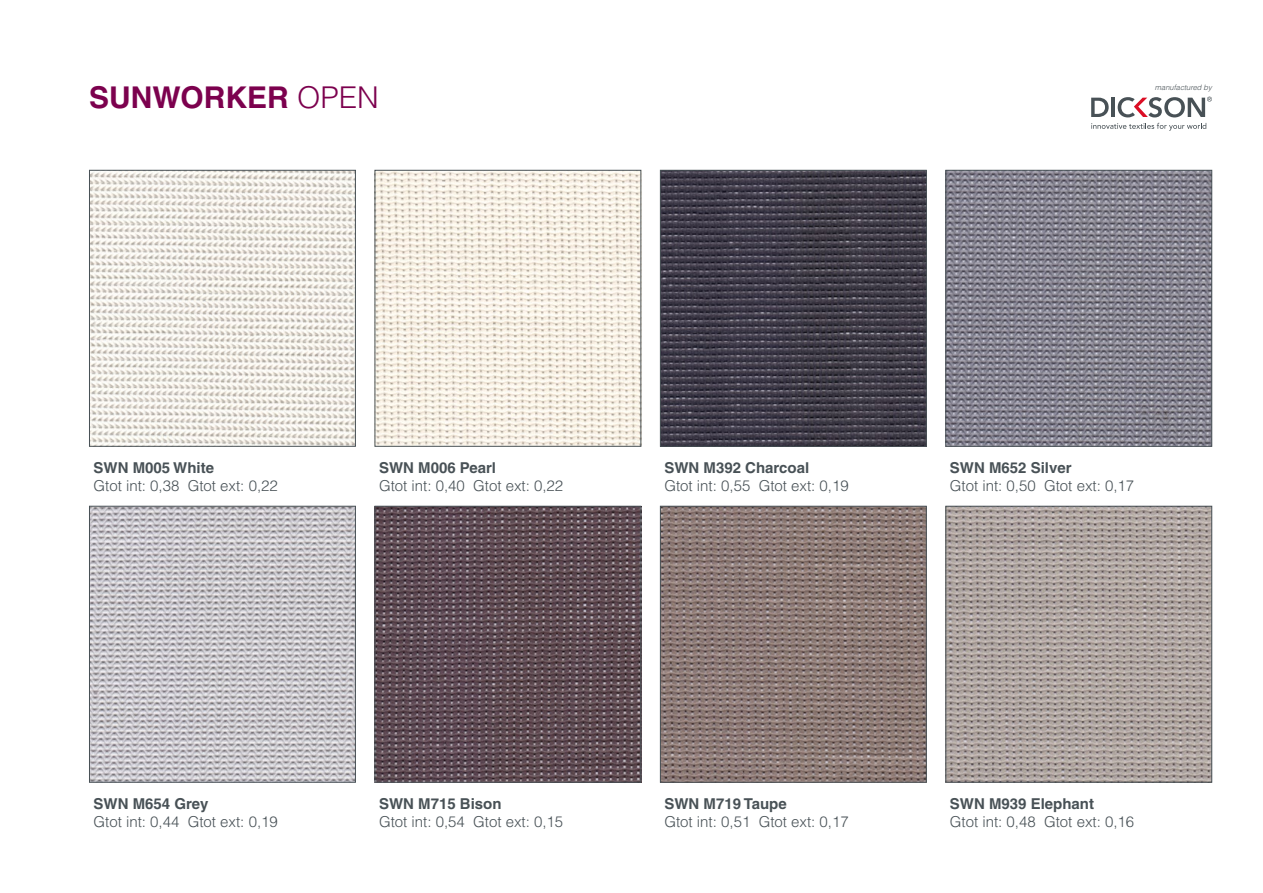
<style>
.page{position:relative;width:1263px;height:893px;background:#fff}
.page>*{position:absolute;margin:0;border:0;box-sizing:border-box;transform-origin:0 0}
.t1{font:700 30px "Helvetica CE";color:#7c014e}
.t2{font:300 15px "Helvetica";color:#485156}
.t3{font:700 15px "Helvetica CE";color:#485156}
.t4{font:italic 300 7.5px "Helvetica";color:#485156}
.s1{font-family:"Helvetica";font-weight:300}
</style>
<div class="page">
<img style="left:948px;top:172px;width:262px;height:272px">
<div style="left:946px;top:170px;width:266px;height:276px;border:1px solid #485156"></div>
<img style="left:91px;top:508px;width:263px;height:272px">
<div style="left:89px;top:506px;width:267px;height:276px;border:1px solid #485156"></div>
<img style="left:662px;top:172px;width:262px;height:272px">
<div style="left:660px;top:170px;width:266px;height:276px;border:1px solid #485156"></div>
<img style="left:377px;top:172px;width:262px;height:272px">
<div style="left:375px;top:170px;width:266px;height:276px;border:1px solid #485156"></div>
<img style="left:662px;top:508px;width:262px;height:272px">
<div style="left:660px;top:506px;width:266px;height:276px;border:1px solid #485156"></div>
<img style="left:948px;top:508px;width:262px;height:272px">
<div style="left:946px;top:506px;width:266px;height:276px;border:1px solid #485156"></div>
<img style="left:377px;top:508px;width:262px;height:272px">
<div style="left:375px;top:506px;width:266px;height:276px;border:1px solid #485156"></div>
<img style="left:91px;top:172px;width:263px;height:272px">
<div style="left:89px;top:170px;width:267px;height:276px;border:1px solid #485156"></div>
<svg style="left:1091px;top:98px;width:18px;height:19px"></svg>
<hr style="left:1111px;top:98px;width:4px;height:19px;background:#485156">
<svg style="left:1118px;top:97px;width:94px;height:20px"></svg>
<svg style="left:1091px;top:123px;width:115px;height:8px"></svg>
<h1 class="t1" style="left:89px;top:79px;width:291px">SUNWORKER <span class="s1">OPEN</span></h1>
<p class="t4" style="left:1155px;top:83px;width:58px">manufactured by</p>
<p class="t3" style="left:94px;top:459px;width:122px">SWN M005 White</p>
<p class="t2" style="left:94px;top:476px;width:186px">Gtot int: 0,38 Gtot ext: 0,22</p>
<p class="t3" style="left:379px;top:459px;width:119px">SWN M006 Pearl</p>
<p class="t2" style="left:379px;top:476px;width:186px">Gtot int: 0,40 Gtot ext: 0,22</p>
<p class="t3" style="left:664px;top:459px;width:146px">SWN M392 Charcoal</p>
<p class="t2" style="left:664px;top:476px;width:186px">Gtot int: 0,55 Gtot ext: 0,19</p>
<p class="t3" style="left:950px;top:459px;width:123px">SWN M652 Silver</p>
<p class="t2" style="left:950px;top:476px;width:186px">Gtot int: 0,50 Gtot ext: 0,17</p>
<p class="t3" style="left:94px;top:794px;width:116px">SWN M654 Grey</p>
<p class="t2" style="left:94px;top:812px;width:186px">Gtot int: 0,44 Gtot ext: 0,19</p>
<p class="t3" style="left:379px;top:794px;width:124px">SWN M715 Bison</p>
<p class="t2" style="left:379px;top:812px;width:186px">Gtot int: 0,54 Gtot ext: 0,15</p>
<p class="t3" style="left:664px;top:794px;width:124px">SWN M719 Taupe</p>
<p class="t2" style="left:664px;top:812px;width:186px">Gtot int: 0,51 Gtot ext: 0,17</p>
<p class="t3" style="left:950px;top:794px;width:146px">SWN M939 Elephant</p>
<p class="t2" style="left:950px;top:812px;width:186px">Gtot int: 0,48 Gtot ext: 0,16</p>
</div>
